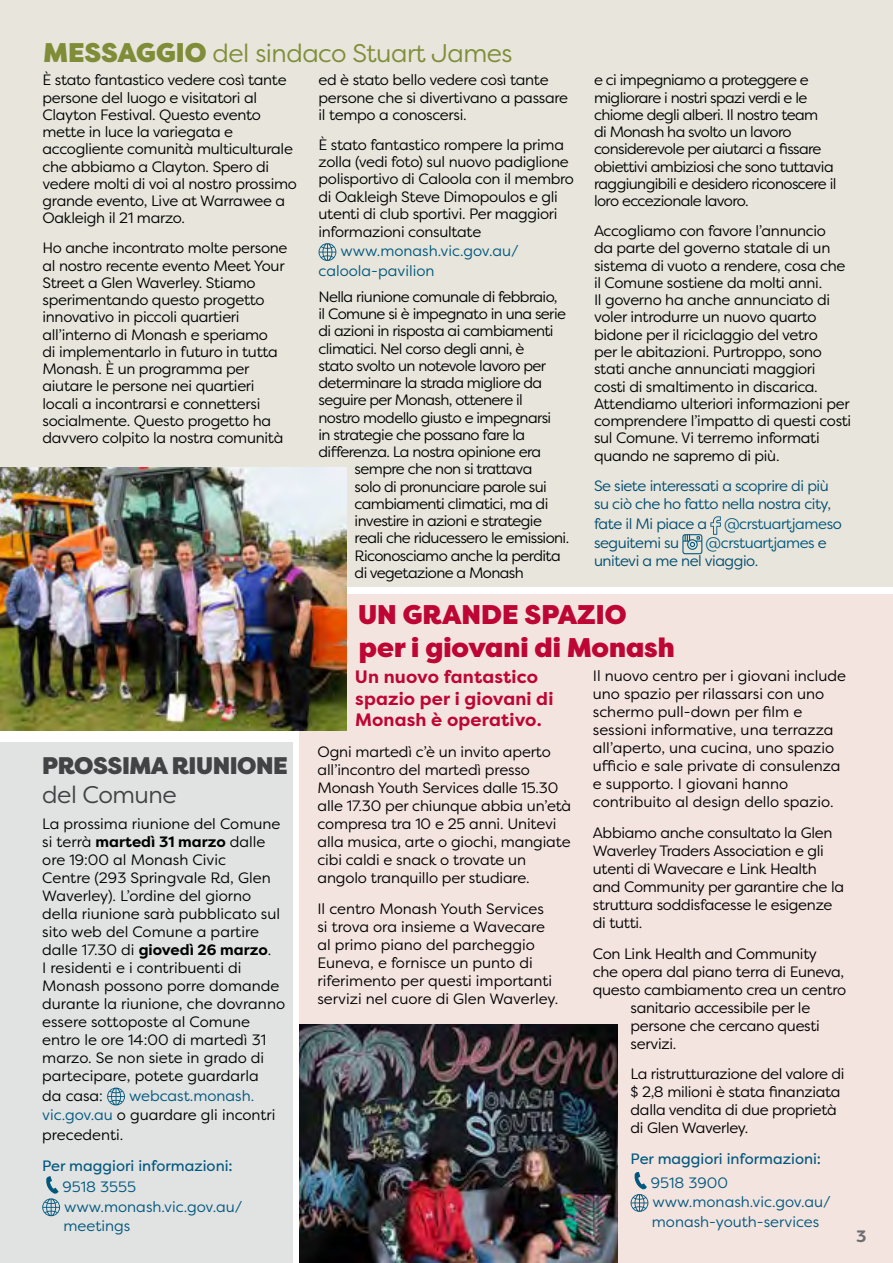
<style>
.page{position:relative;width:893px;height:1263px;background:#fff}
.page>*{position:absolute;margin:0;border:0;box-sizing:border-box;transform-origin:0 0}
.t1{font:900 27px/32.4px "Filson Pro";color:#bd0633}
.t2{font:25.5px "Filson Pro";letter-spacing:-.02em;color:#808d38}
.t3{font:900 24px/28.8px "Filson Pro";letter-spacing:-.02em;color:#424344}
.t4{font:700 18px/21.6px "Filson Pro";letter-spacing:.01em;color:#bd0633}
.t5{font:700 16.5px "Filson Soft";color:#6d6e71}
.Para_1{font:15px/17.2px "Filson Pro";letter-spacing:-.02em;color:#000}
.Para_1-2{font:15px/18px "Filson Pro";color:#000}
.Para_1-3{font:15px/17.2px "Filson Pro";letter-spacing:-.04em;color:#000}
.Bullet_Point{font:15px/17.4px "Filson Pro";letter-spacing:-.02em;color:#000}
.Bullet_Point-2{font:15px/18px "Filson Pro";letter-spacing:-.03em;color:#004c70}
.Bullet_Point-3{font:15px/19.5px "Filson Pro";color:#00587e}
.More_Info{font:15px "Filson Pro";color:#00587e}
.s1{font-weight:900;font-size:27px}
.s2{color:#00587e}
.s3{font-weight:400}
.s4{font-weight:700}
</style>
<div class="page">
<div style="left:0;top:0;width:893px;height:587px;background:#e8e6dc"></div>
<div style="left:0;top:742px;width:292px;height:521px;background:#e1e2e2"></div>
<svg style="left:107px;top:1087px;width:18px;height:18px"></svg>
<svg style="left:42px;top:1176px;width:18px;height:40px"></svg>
<div style="left:300px;top:594px;width:593px;height:669px;background:#f4e4e0"></div>
<img style="left:0;top:468px;width:346px;height:262px">
<svg style="left:631px;top:1172px;width:17px;height:40px"></svg>
<img style="left:299px;top:1025px;width:319px;height:238px">
<svg style="left:319px;top:243px;width:17px;height:18px"></svg>
<svg style="left:710px;top:516px;width:11px;height:19px"></svg>
<svg style="left:682px;top:534px;width:20px;height:20px"></svg>
<h1 class="t2" style="left:43px;top:36px;width:471px"><span class="s1">MESSAGGIO</span> del sindaco Stuart James</h1>
<p class="Para_1" style="left:43px;top:71px;width:256px">È stato fantastico vedere così tante persone del luogo e visitatori al<br>Clayton Festival. Questo evento mette in luce la variegata e accogliente comunità multiculturale che abbiamo a Clayton. Spero di vedere molti di voi al nostro prossimo grande evento, Live at Warrawee a<br>Oakleigh il 21 marzo.</p>
<p class="Para_1" style="left:43px;top:239px;width:246px">Ho anche incontrato molte persone al nostro recente evento Meet Your<br>Street a Glen Waverley. Stiamo sperimentando questo progetto innovativo in piccoli quartieri all’interno di Monash e speriamo<br>di implementarlo in futuro in tutta<br>Monash. È un programma per aiutare le persone nei quartieri locali a incontrarsi e connettersi socialmente. Questo progetto ha davvero colpito la nostra comunità</p>
<p class="Para_1" style="left:319px;top:71px;width:251px">ed è stato bello vedere così tante persone che si divertivano a passare il tempo a conoscersi.</p>
<p class="Bullet_Point" style="left:319px;top:136px;width:257px">È stato fantastico rompere la prima zolla (vedi foto) sul nuovo padiglione polisportivo di Caloola con il membro di Oakleigh Steve Dimopoulos e gli utenti di club sportivi. Per maggiori informazioni consultate</p>
<p class="Bullet_Point-3" style="left:319px;top:241px;width:202px;text-indent:22px">www.monash.vic.gov.au/ caloola-pavilion</p>
<p class="Para_1-3" style="left:319px;top:287px;width:241px">Nella riunione comunale di febbraio,</p>
<p class="Para_1-3" style="left:319px;top:305px;width:249px">il Comune si è impegnato in una serie</p>
<p class="Para_1-3" style="left:319px;top:322px;width:237px">di azioni in risposta ai cambiamenti</p>
<p class="Para_1-3" style="left:319px;top:339px;width:207px">climatici. Nel corso degli anni, è</p>
<p class="Para_1-3" style="left:319px;top:356px;width:229px">stato svolto un notevole lavoro per</p>
<p class="Para_1-3" style="left:319px;top:374px;width:225px">determinare la strada migliore da</p>
<p class="Para_1-3" style="left:319px;top:391px;width:206px">seguire per Monash, ottenere il</p>
<p class="Para_1-3" style="left:319px;top:408px;width:234px">nostro modello giusto e impegnarsi</p>
<p class="Para_1-3" style="left:319px;top:425px;width:208px">in strategie che possano fare la</p>
<p class="Para_1-3" style="left:319px;top:443px;width:224px">differenza. La nostra opinione era</p>
<p class="Para_1-3" style="left:355px;top:460px;width:179px">sempre che non si trattava</p>
<p class="Para_1-3" style="left:355px;top:477px;width:194px">solo di pronunciare parole sui</p>
<p class="Para_1-3" style="left:355px;top:494px;width:195px">cambiamenti climatici, ma di</p>
<p class="Para_1-3" style="left:355px;top:512px;width:189px">investire in azioni e strategie</p>
<p class="Para_1-3" style="left:355px;top:529px;width:216px">reali che riducessero le emissioni.</p>
<p class="Para_1-3" style="left:355px;top:546px;width:208px">Riconosciamo anche la perdita</p>
<p class="Para_1-3" style="left:355px;top:563px;width:171px">di vegetazione a Monash</p>
<p class="Para_1-3" style="left:594px;top:71px;width:244px">e ci impegniamo a proteggere e migliorare i nostri spazi verdi e le chiome degli alberi. Il nostro team<br>di Monash ha svolto un lavoro considerevole per aiutarci a fissare obiettivi ambiziosi che sono tuttavia raggiungibili e desidero riconoscere il loro eccezionale lavoro.</p>
<p class="Para_1" style="left:594px;top:222px;width:259px">Accogliamo con favore l’annuncio<br>da parte del governo statale di un sistema di vuoto a rendere, cosa che il Comune sostiene da molti anni.<br>Il governo ha anche annunciato di voler introdurre un nuovo quarto bidone per il riciclaggio del vetro<br>per le abitazioni. Purtroppo, sono stati anche annunciati maggiori<br>costi di smaltimento in discarica.<br>Attendiamo ulteriori informazioni per comprendere l’impatto di questi costi sul Comune. Vi terremo informati quando ne sapremo di più.</p>
<p class="Bullet_Point-2" style="left:594px;top:477px;width:239px">Se siete interessati a scoprire di più su ciò che ho fatto nella nostra city,</p>
<p class="Bullet_Point-2" style="left:594px;top:513px;width:249px;line-height:19.5px">fate il Mi piace a <span class="s2">@crstuartjames</span>o seguitemi su</p>
<p class="Bullet_Point-2" style="left:594px;top:534px;width:234px;text-indent:112px"><span class="s2">@crstuartjames</span> e unitevi a me nel viaggio.</p>
<h1 class="t3" style="left:42px;top:752px;width:247px">PROSSIMA RIUNIONE <span class="s3">del Comune</span></h1>
<p class="Para_1-2" style="left:42px;top:815px;width:244px">La prossima riunione del Comune si terrà <span class="s4">martedì 31 marzo</span> dalle ore 19:00 al Monash Civic<br>Centre (293 Springvale Rd, Glen<br>Waverley). L’ordine del giorno della riunione sarà pubblicato sul sito web del Comune a partire dalle 17.30 di <span class="s4">giovedì 26 marzo</span>.<br>I residenti e i contribuenti di<br>Monash possono porre domande durante la riunione, che dovranno essere sottoposte al Comune entro le ore 14:00 di martedì 31 marzo. Se non siete in grado di partecipare, potete guardarla</p>
<p class="Para_1" style="left:42px;top:1087px;width:62px">da casa:</p>
<p class="Para_1-2" style="left:42px;top:1085px;width:235px;line-height:19.5px;text-indent:87px"><span class="s2">webcast.monash. vic.gov.au</span> o guardare gli incontri precedenti.</p>
<p class="More_Info" style="left:42px;top:1155px;width:192px">Per maggiori informazioni:</p>
<p class="Bullet_Point-3" style="left:62px;top:1177px;width:75px">9518 3555</p>
<p class="Bullet_Point-3" style="left:64px;top:1196px;width:180px">www.monash.vic.gov.au/ meetings</p>
<h1 class="t1" style="left:358px;top:599px;width:318px">UN GRANDE SPAZIO per i giovani di Monash</h1>
<p class="t4" style="left:355px;top:666px;width:200px">Un nuovo fantastico spazio per i giovani di<br>Monash è operativo.</p>
<p class="Para_1" style="left:317px;top:742px;width:255px;line-height:18px">Ogni martedì c’è un invito aperto all’incontro del martedì presso Monash Youth Services dalle 15.30 alle 17.30 per chiunque abbia un’età compresa tra 10 e 25 anni. Unitevi alla musica, arte o giochi, mangiate cibi caldi e snack o trovate un angolo tranquillo per studiare.</p>
<p class="Para_1-2" style="left:317px;top:899px;width:242px">Il centro Monash Youth Services<br>si trova ora insieme a Wavecare al primo piano del parcheggio<br>Euneva, e fornisce un punto di riferimento per questi importanti servizi nel cuore di Glen Waverley.</p>
<p class="Para_1-2" style="left:593px;top:666px;width:255px">Il nuovo centro per i giovani include uno spazio per rilassarsi con uno schermo pull-down per film e sessioni informative, una terrazza all’aperto, una cucina, uno spazio ufficio e sale private di consulenza e supporto. I giovani hanno contribuito al design dello spazio.</p>
<p class="Para_1" style="left:593px;top:823px;width:253px;line-height:18px">Abbiamo anche consultato la Glen<br>Waverley Traders Association e gli utenti di Wavecare e Link Health and Community per garantire che la struttura soddisfacesse le esigenze di tutti.</p>
<p class="Para_1" style="left:593px;top:944px;width:226px">Con Link Health and Community</p>
<p class="Para_1" style="left:593px;top:962px;width:253px">che opera dal piano terra di Euneva,</p>
<p class="Para_1" style="left:593px;top:980px;width:255px">questo cambiamento crea un centro</p>
<p class="Para_1" style="left:631px;top:998px;width:181px">sanitario accessibile per le</p>
<p class="Para_1" style="left:631px;top:1016px;width:191px">persone che cercano questi</p>
<p class="Para_1" style="left:631px;top:1034px;width:47px">servizi.</p>
<p class="Para_1" style="left:631px;top:1065px;width:216px;line-height:18px">La ristrutturazione del valore di $ 2,8 milioni è stata finanziata dalla vendita di due proprietà di Glen Waverley.</p>
<p class="More_Info" style="left:631px;top:1149px;width:192px">Per maggiori informazioni:</p>
<p class="Bullet_Point-3" style="left:651px;top:1172px;width:181px">9518 3900 www.monash.vic.gov.au/ monash-youth-services</p>
<p class="t5" style="left:856px;top:1226px;width:12px">3</p>
</div>
